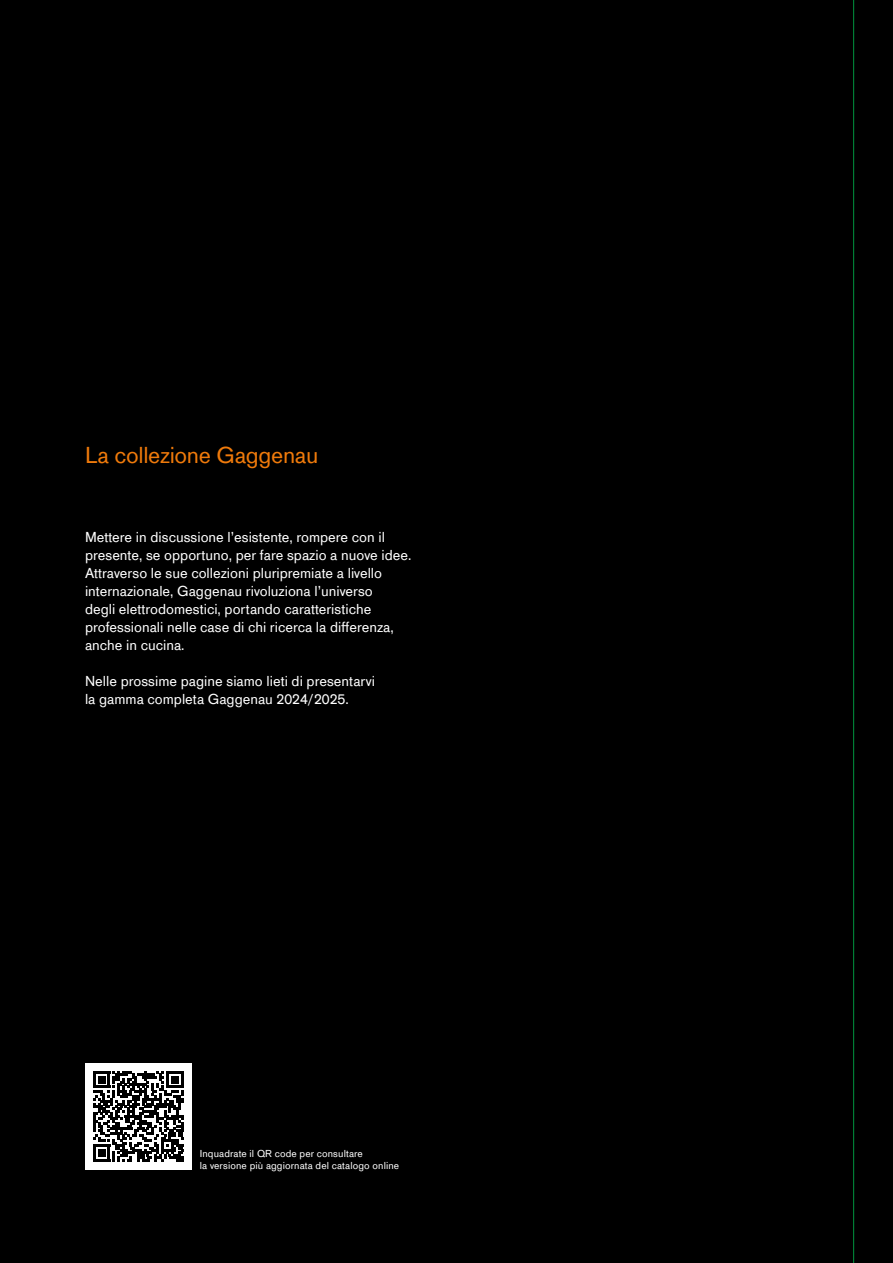
<style>
.page{position:relative;width:893px;height:1263px;background:#000}
.page>*{position:absolute;margin:0;border:0;box-sizing:border-box;transform-origin:0 0}
.t1{font:24px "Gaggenau";letter-spacing:-.015em;color:#ef7a0b}
.t2{font:15px/18px "Gaggenau";color:#fff}
.t3{font:10.5px/12px "Gaggenau";letter-spacing:.01em;color:#fff}
</style>
<div class="page">
<hr style="left:853px;top:0;width:1px;height:1263px;background:#00963f">
<div style="left:85px;top:1063px;width:106px;height:106px;background:#fff"></div>
<svg style="left:93px;top:1071px;width:90px;height:90px"></svg>
<div style="left:98px;top:1149px;width:7px;height:7px;background:#000"></div>
<h1 class="t1" style="left:85px;top:440px;width:235px">La collezione Gaggenau</h1>
<p class="t2" style="left:85px;top:527px;width:328px">Mettere in discussione l’esistente, rompere con il presente, se opportuno, per fare spazio a nuove idee.<br>Attraverso le sue collezioni pluripremiate a livello internazionale, Gaggenau rivoluziona l’universo<br>degli elettrodomestici, portando caratteristiche professionali nelle case di chi ricerca la differenza, anche in cucina.</p>
<p class="t2" style="left:85px;top:671px;width:291px">Nelle prossime pagine siamo lieti di presentarvi la gamma completa Gaggenau 2024/2025.</p>
<p class="t3" style="left:200px;top:1147px;width:201px">Inquadrate il QR code per consultare<br>la versione più aggiornata del catalogo online</p>
</div>
